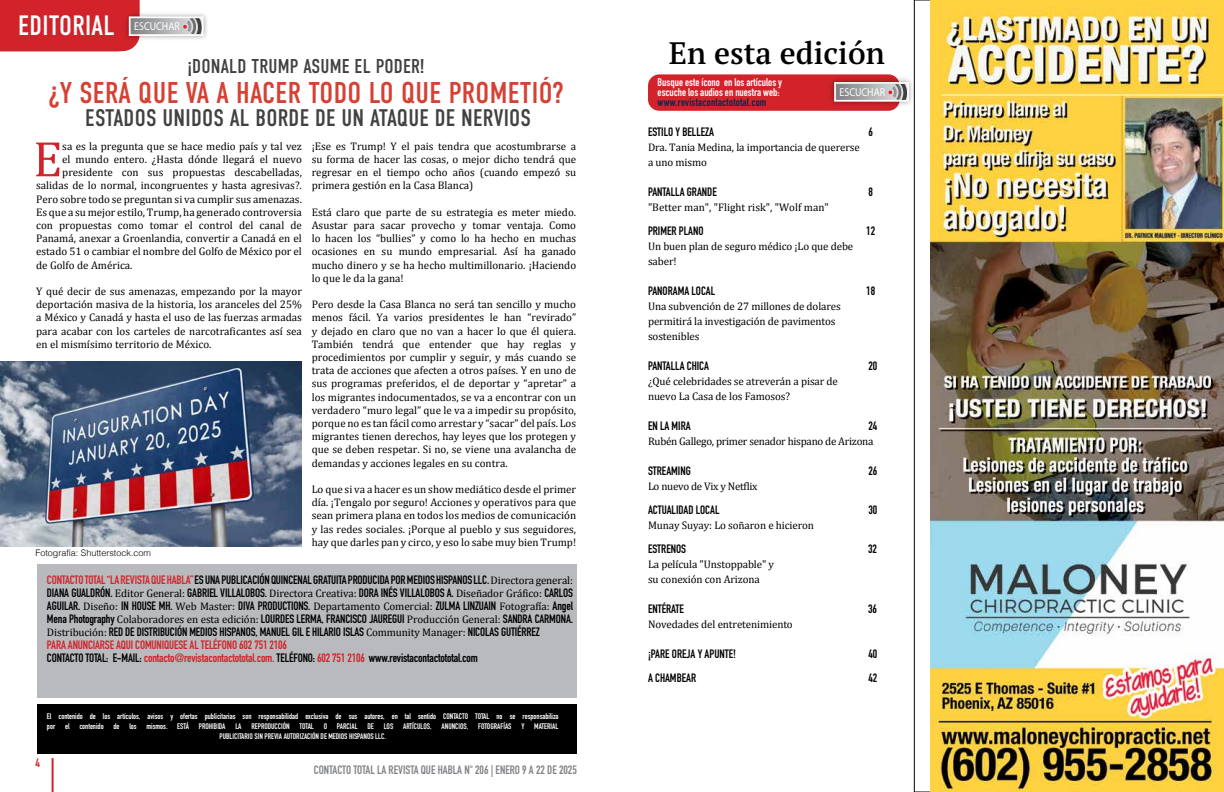
<style>
.page{position:relative;width:1224px;height:792px;background:#fff}
.page>*{position:absolute;margin:0;border:0;box-sizing:border-box;transform-origin:0 0}
.t1{font:50.6px "Cambria";color:#d2232a}
.t2{font:600 31px "PT Serif Pro";color:#000}
.t3{font:30px "DIN Condensed";letter-spacing:.01em;color:#d54134}
.t4{font:28px "DIN Condensed";letter-spacing:.01em;color:#fff}
.t5{font:24px "DIN Condensed";letter-spacing:.01em;color:#414042}
.t6{font:20px "DIN Condensed";letter-spacing:.01em;color:#414042}
.t7{font:700 12px/13px "DIN Condensed";letter-spacing:-.01em;color:#000}
.t8{font:700 12px "DIN Condensed";color:#808285}
.t9{font:700 12px "DIN Condensed";color:#d2232a}
.t10{font:11.4px "Myriad Pro";color:#fff;scale:.86 1}
.t11{font:11px/13.2px "Cambria";color:#000}
.t12{font:11px "Cambria";letter-spacing:-.025em;color:#000}
.t13{font:700 11px/10px "DIN Condensed";color:#fff}
.t14{font:700 11px "DIN Condensed";letter-spacing:.02em;color:#002a50}
.t15{font:300 9px "Helvetica";color:#000}
.t16{font:700 8px/9.6px "DIN Condensed";color:#fff;text-align:center}
.s1{color:#d2232a}
.s2{font-family:"Cambria";font-weight:400;font-size:11px}
</style>
<div class="page">
<hr style="left:52px;top:758px;width:2px;height:34px;background:#d2232a">
<div style="left:648px;top:74px;width:252px;height:37px;background:#d2232a;border-radius:11px"></div>
<div style="left:37px;top:704px;width:540px;height:50px;background:#000"></div>
<div style="left:37px;top:564px;width:540px;height:133px;background:#b8babd"></div>
<div style="left:123px;top:11px;width:86px;height:31px;background:#000;opacity:.39"></div>
<svg style="left:0;top:0;width:202px;height:51px"></svg>
<div style="left:129px;top:16px;width:75px;height:20px;border:2px solid #fff"></div>
<div style="left:829px;top:77px;width:85px;height:30px;background:#000;opacity:.39"></div>
<svg style="left:837px;top:85px;width:69px;height:14px"></svg>
<div style="left:834px;top:82px;width:75px;height:20px;border:2px solid #fff"></div>
<img style="left:1px;top:362px;width:301px;height:184px">
<img style="left:930px;top:8px;width:294px;height:784px">
<h3 class="t4" style="left:18px;top:10px;width:98px">EDITORIAL</h3>
<p class="t10" style="left:134px;top:20px;width:54px">ESCUCHAR</p>
<h3 class="t6" style="left:188px;top:55px;width:238px">¡DONALD TRUMP ASUME EL PODER!</h3>
<h3 class="t3" style="left:49px;top:75px;width:516px">¿Y SERÁ QUE VA A HACER TODO LO QUE PROMETIÓ?</h3>
<h3 class="t5" style="left:85px;top:104px;width:447px">ESTADOS UNIDOS AL BORDE DE UN ATAQUE DE NERVIOS</h3>
<h1 class="t1" style="left:33px;top:128px;width:31px">E</h1>
<p class="t11" style="left:62px;top:140px;width:241px">sa es la pregunta que se hace medio país y tal vez</p>
<p class="t11" style="left:62px;top:153px;width:241px">el mundo entero. ¿Hasta dónde llegará el nuevo</p>
<p class="t11" style="left:62px;top:166px;width:241px">presidente con sus propuestas descabelladas,</p>
<p class="t11" style="left:36px;top:179px;width:267px">salidas de lo normal, incongruentes y hasta agresivas?.</p>
<p class="t11" style="left:36px;top:192px;width:267px">Pero sobre todo se preguntan si va cumplir sus amenazas.</p>
<p class="t11" style="left:36px;top:206px;width:267px">Es que a su mejor estilo, Trump, ha generado controversia</p>
<p class="t11" style="left:36px;top:219px;width:267px">con propuestas como tomar el control del canal de</p>
<p class="t11" style="left:36px;top:232px;width:267px">Panamá, anexar a Groenlandia, convertir a Canadá en el</p>
<p class="t11" style="left:36px;top:245px;width:267px">estado 51 o cambiar el nombre del Golfo de México por el</p>
<p class="t11" style="left:36px;top:258px;width:98px">de Golfo de América.</p>
<p class="t11" style="left:36px;top:285px;width:267px;text-align:justify">Y qué decir de sus amenazas, empezando por la mayor deportación masiva de la historia, los aranceles del 25% a México y Canadá y hasta el uso de las fuerzas armadas para acabar con los carteles de narcotraficantes así sea en el mismísimo territorio de México.</p>
<p class="t15" style="left:35px;top:545px;width:117px">Fotografía: Shutterstock.com</p>
<p class="t11" style="left:312px;top:140px;width:266px;text-align:justify">¡Ese es Trump! Y el pais tendra que acostumbrarse a su forma de hacer las cosas, o mejor dicho tendrá que regresar en el tiempo ocho años (cuando empezó su primera gestión en la Casa Blanca)</p>
<p class="t11" style="left:312px;top:206px;width:266px;text-align:justify">Está claro que parte de su estrategia es meter miedo.<br>Asustar para sacar provecho y tomar ventaja. Como lo hacen los “bullies” y como lo ha hecho en muchas ocasiones en su mundo empresarial. Así ha ganado mucho dinero y se ha hecho multimillonario. ¡Haciendo lo que le da la gana!</p>
<p class="t11" style="left:312px;top:298px;width:266px;text-align:justify">Pero desde la Casa Blanca no será tan sencillo y mucho menos fácil. Ya varios presidentes le han “revirado” y dejado en claro que no van a hacer lo que él quiera.<br>También tendrá que entender que hay reglas y procedimientos por cumplir y seguir, y más cuando se trata de acciones que afecten a otros países. Y en uno de sus programas preferidos, el de deportar y “apretar” a los migrantes indocumentados, se va a encontrar con un verdadero “muro legal” que le va a impedir su propósito, porque no es tan fácil como arrestar y “sacar” del país. Los migrantes tienen derechos, hay leyes que los protegen y que se deben respetar. Si no, se viene una avalancha de demandas y acciones legales en su contra.</p>
<p class="t11" style="left:312px;top:483px;width:266px;text-align:justify">Lo que si va a hacer es un show mediático desde el primer día. ¡Tengalo por seguro! Acciones y operativos para que sean primera plana en todos los medios de comunicación y las redes sociales. ¡Porque al pueblo y sus seguidores, hay que darles pan y circo, y eso lo sabe muy bien Trump!</p>
<p class="t7" style="left:47px;top:573px;width:528px"><span class="s1">CONTACTO TOTAL “LA REVISTA QUE HABLA”</span> ES UNA PUBLICACIÓN QUINCENAL GRATUITA PRODUCIDA POR MEDIOS HISPANOS LLC. <span class="s2">Directora general:<br></span>DIANA GUALDRÓN. <span class="s2">Editor General:</span> GABRIEL VILLALOBOS. <span class="s2">Directora Creativa:</span> DORA INÉS VILLALOBOS A. <span class="s2">Diseñador Gráfico:</span> CARLOS AGUILAR. <span class="s2">Diseño:</span> IN HOUSE MH. <span class="s2">Web Master:</span> DIVA PRODUCTIONS. <span class="s2">Departamento Comercial:</span> ZULMA LINZUAIN <span class="s2">Fotografía:</span> Angel Mena Photography <span class="s2">Colaboradores en esta edición:</span> LOURDES LERMA, FRANCISCO JAUREGUI <span class="s2">Producción General:</span> SANDRA CARMONA.<br><span class="s2">Distribución:</span> RED DE DISTRIBUCIÓN MEDIOS HISPANOS, MANUEL GIL E HILARIO ISLAS <span class="s2">Community Manager:</span> NICOLAS GUTIÉRREZ<br><span class="s1">PARA ANUNCIARSE AQUI COMUNIQUESE AL TELÉFONO 602 751 2106<br></span>CONTACTO TOTAL: E-MAIL: <span class="s1">contacto@revistacontactototal.com.</span> TELÉFONO: <span class="s1">602 751 2106</span> www.revistacontactototal.com</p>
<p class="t16" style="left:47px;top:712px;width:513px">El contenido de los artículos, avisos y ofertas publicitarias son responsabilidad exclusiva de sus autores, en tal sentido CONTACTO TOTAL no se responsabiliza por el contenido de los mismos. ESTÁ PROHIBIDA LA REPRODUCCIÓN TOTAL O PARCIAL DE LOS ARTÍCULOS, ANUNCIOS, FOTOGRAFÍAS Y MATERIAL<br>PUBLICITARIO SIN PREVIA AUTORIZACIÓN DE MEDIOS HISPANOS LLC.</p>
<p class="t9" style="left:35px;top:754px;width:6px">4</p>
<p class="t8" style="left:314px;top:762px;width:265px">CONTACTO TOTAL LA REVISTA QUE HABLA N° 206 | ENERO 9 A 22 DE 2025</p>
<h2 class="t2" style="left:669px;top:32px;width:218px">En esta edición</h2>
<p class="t13" style="left:658px;top:77px;width:126px">Busque este ícono en los artículos y escuche los audios en nuestra web:</p>
<p class="t14" style="left:658px;top:95px;width:110px">www.revistacontactototal.com</p>
<p class="t10" style="left:840px;top:85px;width:54px">ESCUCHAR</p>
<p class="t7" style="left:648px;top:125px;width:68px">ESTILO Y BELLEZA</p>
<p class="t7" style="left:868px;top:125px;width:6px">6</p>
<p class="t11" style="left:648px;top:140px;width:213px;line-height:15px">Dra. Tania Medina, la importancia de quererse a uno mismo</p>
<p class="t7" style="left:648px;top:185px;width:70px">PANTALLA GRANDE</p>
<p class="t7" style="left:868px;top:185px;width:6px">8</p>
<p class="t11" style="left:648px;top:200px;width:182px">"Better man", "Flight risk", "Wolf man"</p>
<p class="t7" style="left:648px;top:224px;width:57px">PRIMER PLANO</p>
<p class="t7" style="left:866px;top:224px;width:10px">12</p>
<p class="t11" style="left:648px;top:239px;width:207px;line-height:15px">Un buen plan de seguro médico ¡Lo que debe saber!</p>
<p class="t7" style="left:648px;top:284px;width:69px">PANORAMA LOCAL</p>
<p class="t7" style="left:866px;top:284px;width:10px">18</p>
<p class="t11" style="left:648px;top:299px;width:194px;line-height:15px">Una subvención de 27 millones de dolares permitirá la investigación de pavimentos sostenibles</p>
<p class="t7" style="left:648px;top:359px;width:63px">PANTALLA CHICA</p>
<p class="t7" style="left:868px;top:359px;width:10px">20</p>
<p class="t11" style="left:648px;top:374px;width:191px;line-height:15px">¿Qué celebridades se atreverán a pisar de nuevo La Casa de los Famosos?</p>
<p class="t7" style="left:648px;top:419px;width:44px">EN LA MIRA</p>
<p class="t7" style="left:868px;top:419px;width:10px">24</p>
<p class="t12" style="left:648px;top:434px;width:227px">Rubén Gallego, primer senador hispano de Arizona</p>
<p class="t7" style="left:648px;top:464px;width:44px">STREAMING</p>
<p class="t7" style="left:868px;top:464px;width:10px">26</p>
<p class="t12" style="left:648px;top:479px;width:111px">Lo nuevo de Vix y Netflix</p>
<p class="t7" style="left:648px;top:503px;width:73px">ACTUALIDAD LOCAL</p>
<p class="t7" style="left:868px;top:503px;width:10px">30</p>
<p class="t11" style="left:648px;top:518px;width:168px">Munay Suyay: Lo soñaron e hicieron</p>
<p class="t7" style="left:648px;top:542px;width:40px">ESTRENOS</p>
<p class="t7" style="left:868px;top:542px;width:10px">32</p>
<p class="t11" style="left:648px;top:557px;width:128px;line-height:15px">La película "Unstoppable" y su conexión con Arizona</p>
<p class="t7" style="left:648px;top:602px;width:37px">ENTÉRATE</p>
<p class="t7" style="left:868px;top:602px;width:10px">36</p>
<p class="t11" style="left:648px;top:617px;width:146px">Novedades del entretenimiento</p>
<p class="t7" style="left:648px;top:647px;width:90px">¡PARE OREJA Y APUNTE!</p>
<p class="t7" style="left:868px;top:647px;width:10px">40</p>
<p class="t7" style="left:648px;top:671px;width:50px">A CHAMBEAR</p>
<p class="t7" style="left:868px;top:671px;width:10px">42</p>
</div>
